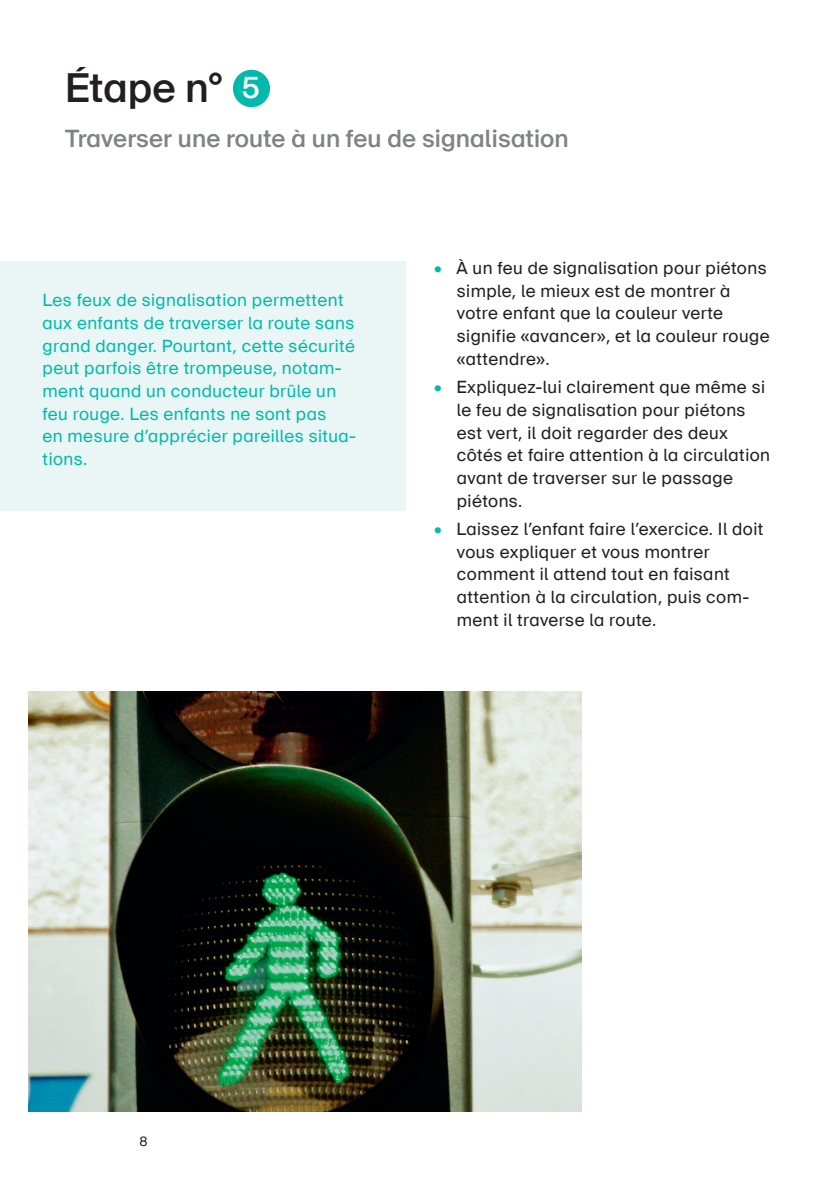
<style>
.page{position:relative;width:840px;height:1191px;background:#fff}
.page>*{position:absolute;margin:0;border:0;box-sizing:border-box;transform-origin:0 0}
.t1{font:500 40px "BFU Suisse";color:#231f20}
.t2{font:500 29.4px "BFU Suisse";color:#fff}
.t3{font:500 24px "BFU Suisse";letter-spacing:.005em;color:#808285}
.t4{font:17px/22.6px "BFU Suisse";letter-spacing:.025em;color:#231f20}
.t5{font:17px/22.6px "BFU Suisse";letter-spacing:.025em;color:#03b9ac}
.t6{font:13px "BFU Suisse";color:#231f20}
.s1{color:#03b9ac}
</style>
<div class="page">
<img style="left:28px;top:692px;width:553px;height:419px">
<div style="left:233px;top:70px;width:37px;height:37px;background:#03b9ac;border-radius:50%"></div>
<div style="left:0;top:261px;width:405px;height:249px;background:#eaf6f5"></div>
<h1 class="t1" style="left:65px;top:65px;width:158px">Étape n°</h1>
<h3 class="t3" style="left:65px;top:125px;width:504px">Traverser une route à un feu de signalisation</h3>
<h2 class="t2" style="left:241px;top:71px;width:21px">5</h2>
<p class="t5" style="left:43px;top:289px;width:315px">Les feux de signalisation permettent aux enfants de traverser la route sans grand danger. Pourtant, cette sécurité peut parfois être trompeuse, notam&shy;ment quand un conducteur brûle un feu rouge. Les enfants ne sont pas<br>en mesure d’apprécier pareilles situa&shy;tions.</p>
<p class="t4" style="left:456px;top:257px;width:314px;text-indent:-23px"><span class="s1">•</span> À un feu de signalisation pour piétons simple, le mieux est de montrer à votre enfant que la couleur verte signifie «avancer», et la couleur rouge «attendre».</p>
<p class="t4" style="left:456px;top:376px;width:314px;text-indent:-23px"><span class="s1">•</span> Expliquez-lui clairement que même si le feu de signalisation pour piétons est vert, il doit regarder des deux côtés et faire attention à la circulation avant de traverser sur le passage piétons.</p>
<p class="t4" style="left:456px;top:518px;width:308px;text-indent:-23px"><span class="s1">•</span> Laissez l’enfant faire l’exercice. Il doit vous expliquer et vous montrer comment il attend tout en faisant attention à la circulation, puis com&shy;ment il traverse la route.</p>
<p class="t6" style="left:139px;top:1133px;width:10px">8</p>
</div>
